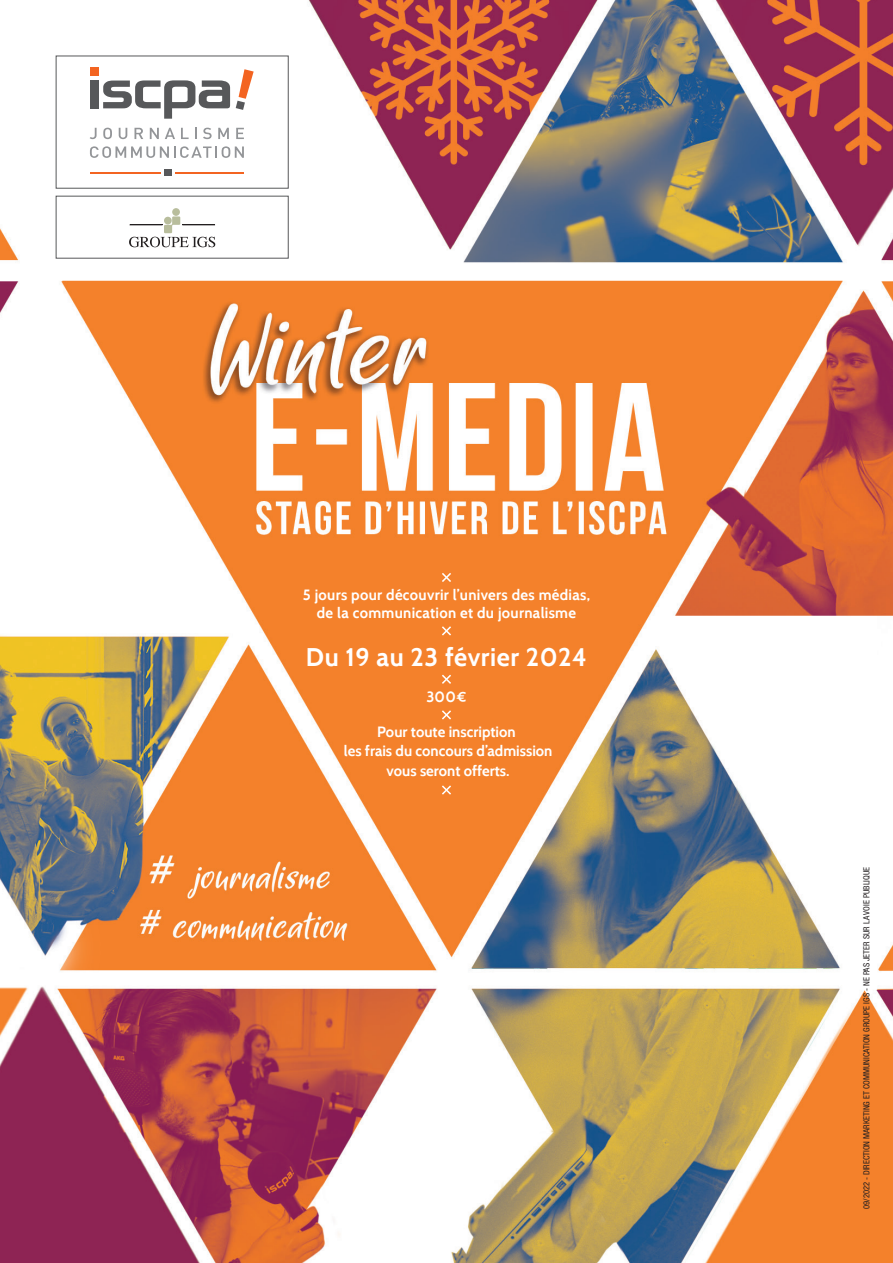
<style>
.page{position:relative;width:893px;height:1263px;background:#fff}
.page>*{position:absolute;margin:0;border:0;box-sizing:border-box;transform-origin:0 0}
.t1{font:700 25.5px "Cabin";letter-spacing:.02em;color:#fff}
.t2{font:700 14.85px/19px "Cabin";letter-spacing:.015em;color:#fff;text-align:center}
.t3{font:condensed 8.55px "Helvetica Neue";color:#231f20}
</style>
<div class="page">
<img style="left:0;top:0;width:893px;height:1263px">
<svg style="left:442px;top:573px;width:9px;height:9px"></svg>
<svg style="left:442px;top:626px;width:9px;height:9px"></svg>
<svg style="left:442px;top:675px;width:9px;height:9px"></svg>
<svg style="left:442px;top:710px;width:9px;height:9px"></svg>
<svg style="left:442px;top:785px;width:9px;height:10px"></svg>
<div style="left:56px;top:196px;width:233px;height:63px;border:1px solid #57585a"></div>
<div style="left:56px;top:56px;width:233px;height:133px;border:1px solid #57585a"></div>
<div style="left:172px;top:208px;width:8px;height:8px;background:#b8bd9c;border-radius:50%"></div>
<svg style="left:129px;top:216px;width:86px;height:31px"></svg>
<hr style="left:130px;top:225px;width:32px;height:1px;background:#231f20">
<hr style="left:182px;top:225px;width:33px;height:1px;background:#231f20">
<hr style="left:90px;top:172px;width:71px;height:2px;background:#f36421">
<hr style="left:176px;top:172px;width:68px;height:2px;background:#f36421">
<div style="left:164px;top:169px;width:8px;height:7px;background:#57585a"></div>
<svg style="left:90px;top:128px;width:7px;height:11px"></svg>
<svg style="left:103px;top:128px;width:9px;height:11px"></svg>
<svg style="left:119px;top:128px;width:8px;height:11px"></svg>
<svg style="left:134px;top:128px;width:9px;height:11px"></svg>
<svg style="left:150px;top:128px;width:9px;height:11px"></svg>
<svg style="left:165px;top:128px;width:10px;height:11px"></svg>
<svg style="left:181px;top:128px;width:8px;height:11px"></svg>
<svg style="left:195px;top:128px;width:2px;height:11px"></svg>
<svg style="left:203px;top:128px;width:9px;height:11px"></svg>
<svg style="left:218px;top:128px;width:11px;height:11px"></svg>
<svg style="left:236px;top:128px;width:8px;height:11px"></svg>
<svg style="left:90px;top:146px;width:154px;height:12px"></svg>
<div style="left:90px;top:80px;width:9px;height:28px;background:#57585a"></div>
<svg style="left:103px;top:80px;width:127px;height:39px"></svg>
<div style="left:90px;top:67px;width:9px;height:9px;background:#f36421"></div>
<svg style="left:236px;top:69px;width:18px;height:41px"></svg>
<p class="t2" style="left:303px;top:586px;width:289px;line-height:17.9px">5 jours pour découvrir l’univers des médias, de la communication et du journalisme</p>
<h1 class="t1" style="left:306px;top:642px;width:283px">Du 19 au 23 février 2024</h1>
<p class="t2" style="left:426px;top:687px;width:42px">300€</p>
<p class="t2" style="left:344px;top:723px;width:210px">Pour toute inscription<br>les frais du concours d’admission vous seront offerts.</p>
<p class="t3" style="left:861px;top:1209px;width:344px;rotate:-90deg">09/2022 - DIRECTION MARKETING ET COMMUNICATION GROUPE IGS - NE PAS JETER SUR LA VOIE PUBLIQUE</p>
</div>
